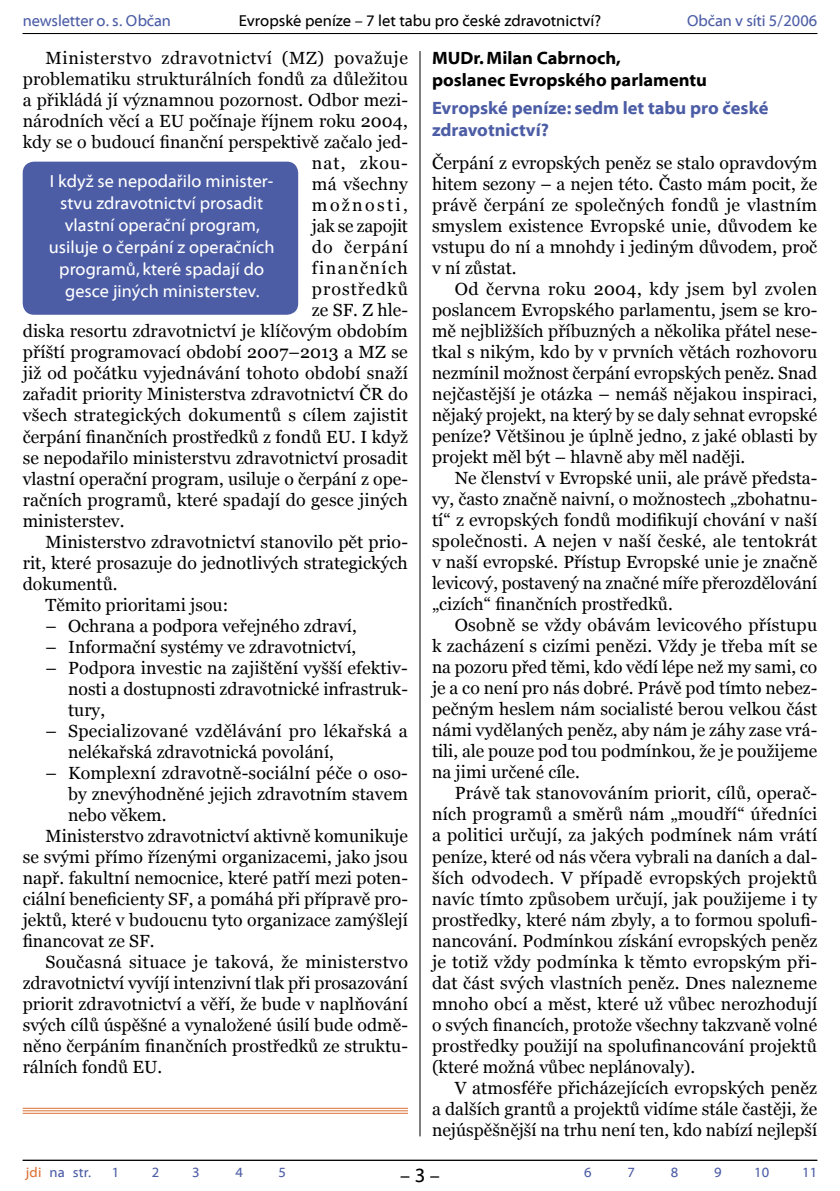
<style>
.page{position:relative;width:840px;height:1191px;background:#fff}
.page>*{position:absolute;margin:0;border:0;box-sizing:border-box;transform-origin:0 0}
.t1{font:20px "Myriad Web";color:#000}
.t2{font:18px/22px "Myriad Bd Web";color:#4c5da6}
.t3{font:18px/22px "Myriad Bd Web";color:#000}
.t4{font:17.6px/21px "Georgia";color:#000;text-align:justify}
.t5{font:17.6px/22px "Myriad Web";color:#fff;text-align:center}
.t6{font:17.6px/21px "Georgia";letter-spacing:.02em;color:#000}
.t7{font:17.6px "Georgia";letter-spacing:.035em;color:#000}
.t8{font:17.6px "Georgia";letter-spacing:.08em;color:#000}
.t9{font:17.6px "Georgia";letter-spacing:.06em;color:#000}
.t10{font:17.6px "Georgia";letter-spacing:.135em;color:#000}
.t11{font:17.6px "Georgia";letter-spacing:.045em;color:#000}
.t12{font:16px "Myriad Web";color:#000}
.t13{font:16px "Myriad Web";letter-spacing:-.01em;color:#4c5da6}
.t14{font:14px "Myriad Web";letter-spacing:.015em;color:#4c5da6}
.s1{color:#dc7034}
</style>
<div class="page">
<hr style="left:23px;top:1159px;width:793px;height:1px;background:#000">
<hr style="left:23px;top:33px;width:793px;height:1px;background:#000">
<hr style="left:419px;top:51px;width:1px;height:1085px;background:#000">
<div style="left:23px;top:162px;width:275px;height:153px;background:#4c5da6;border-radius:11px"></div>
<hr style="left:23px;top:1107px;width:385px;height:1px;background:#dc7034">
<hr style="left:23px;top:1110px;width:385px;height:1px;background:#dc7034">
<hr style="left:23px;top:1112px;width:385px;height:1px;background:#dc7034">
<p class="t13" style="left:23px;top:12px;width:150px">newsletter o. s. Občan</p>
<p class="t12" style="left:239px;top:12px;width:363px">Evropské peníze – 7 let tabu pro české zdravotnictví?</p>
<p class="t13" style="left:686px;top:12px;width:131px">Občan v síti 5/2006</p>
<p class="t7" style="left:45px;top:48px;width:364px">Ministerstvo zdravotnictví (MZ) považuje</p>
<p class="t4" style="left:23px;top:69px;width:386px">problematiku strukturálních fondů za důležitou</p>
<p class="t4" style="left:23px;top:90px;width:386px">a přikládá jí významnou pozornost. Odbor mezi-</p>
<p class="t4" style="left:23px;top:111px;width:386px">národních věcí a EU počínaje říjnem roku 2004,</p>
<p class="t4" style="left:23px;top:132px;width:386px">kdy se o budoucí finanční perspektivě začalo jed-</p>
<p class="t4" style="left:312px;top:153px;width:97px">nat, zkou-</p>
<p class="t4" style="left:312px;top:174px;width:97px">má všechny</p>
<p class="t10" style="left:312px;top:195px;width:97px">možnosti,</p>
<p class="t4" style="left:312px;top:216px;width:97px">jak se zapojit</p>
<p class="t11" style="left:312px;top:237px;width:97px">do čerpání</p>
<p class="t8" style="left:312px;top:258px;width:97px">finančních</p>
<p class="t9" style="left:312px;top:279px;width:97px">prostředků</p>
<p class="t4" style="left:312px;top:300px;width:97px">ze SF. Z hle-</p>
<p class="t4" style="left:23px;top:321px;width:386px">diska resortu zdravotnictví je klíčovým obdobím</p>
<p class="t4" style="left:23px;top:342px;width:386px">příští programovací období 2007–2013 a MZ se</p>
<p class="t4" style="left:23px;top:363px;width:386px">již od počátku vyjednávání tohoto období snaží</p>
<p class="t4" style="left:23px;top:384px;width:386px">zařadit priority Ministerstva zdravotnictví ČR do</p>
<p class="t4" style="left:23px;top:405px;width:386px">všech strategických dokumentů s cílem zajistit</p>
<p class="t4" style="left:23px;top:426px;width:386px">čerpání finančních prostředků z fondů EU. I když</p>
<p class="t4" style="left:23px;top:447px;width:386px">se nepodařilo ministerstvu zdravotnictví prosadit</p>
<p class="t4" style="left:23px;top:468px;width:386px">vlastní operační program, usiluje o čerpání z ope-</p>
<p class="t4" style="left:23px;top:489px;width:386px">račních programů, které spadají do gesce jiných</p>
<p class="t4" style="left:23px;top:510px;width:103px">ministerstev.</p>
<p class="t4" style="left:45px;top:531px;width:364px">Ministerstvo zdravotnictví stanovilo pět prio-</p>
<p class="t4" style="left:23px;top:552px;width:386px">rit, které prosazuje do jednotlivých strategických</p>
<p class="t4" style="left:23px;top:573px;width:96px">dokumentů.</p>
<p class="t4" style="left:45px;top:594px;width:184px">Těmito prioritami jsou:</p>
<p class="t4" style="left:45px;top:615px;width:313px">– Ochrana a podpora veřejného zdraví,</p>
<p class="t4" style="left:45px;top:636px;width:312px">– Informační systémy ve zdravotnictví,</p>
<p class="t4" style="left:68px;top:657px;width:341px;text-indent:-23px">– Podpora investic na zajištění vyšší efektiv&shy;nosti a dostupnosti zdravotnické infrastruk&shy;tury,</p>
<p class="t6" style="left:68px;top:720px;width:341px;text-indent:-23px">– Specializované vzdělávání pro lékařská a nelékařská zdravotnická povolání,</p>
<p class="t4" style="left:45px;top:762px;width:364px">– Komplexní zdravotně-sociální péče o oso-</p>
<p class="t4" style="left:68px;top:783px;width:341px">by znevýhodněné jejich zdravotním stavem</p>
<p class="t4" style="left:68px;top:804px;width:100px">nebo věkem.</p>
<p class="t4" style="left:45px;top:825px;width:364px">Ministerstvo zdravotnictví aktivně komunikuje</p>
<p class="t4" style="left:23px;top:846px;width:386px">se svými přímo řízenými organizacemi, jako jsou</p>
<p class="t4" style="left:23px;top:867px;width:386px">např. fakultní nemocnice, které patří mezi poten-</p>
<p class="t4" style="left:23px;top:888px;width:386px">ciální beneficienty SF, a pomáhá při přípravě pro-</p>
<p class="t4" style="left:23px;top:909px;width:386px">jektů, které v budoucnu tyto organizace zamýšlejí</p>
<p class="t4" style="left:23px;top:930px;width:133px">financovat ze SF.</p>
<p class="t6" style="left:45px;top:951px;width:364px">Současná situace je taková, že ministerstvo</p>
<p class="t4" style="left:23px;top:972px;width:386px">zdravotnictví vyvíjí intenzivní tlak při prosazování</p>
<p class="t4" style="left:23px;top:993px;width:386px">priorit zdravotnictví a věří, že bude v naplňování</p>
<p class="t4" style="left:23px;top:1014px;width:386px">svých cílů úspěšné a vynaložené úsilí bude odmě-</p>
<p class="t4" style="left:23px;top:1035px;width:386px">něno čerpáním finančních prostředků ze struktu-</p>
<p class="t4" style="left:23px;top:1056px;width:141px">rálních fondů EU.</p>
<p class="t5" style="left:49px;top:171px;width:227px">I když se nepodařilo minister&shy;stvu zdravotnictví prosadit vlastní operační program, usiluje o čerpání z operačních programů, které spadají do gesce jiných ministerstev.</p>
<p class="t3" style="left:432px;top:47px;width:276px">MUDr. Milan Cabrnoch,<br>poslanec Evropského parlamentu</p>
<p class="t2" style="left:432px;top:97px;width:338px">Evropské peníze: sedm let tabu pro české zdravotnictví?</p>
<p class="t4" style="left:432px;top:153px;width:386px">Čerpání z evropských peněz se stalo opravdovým hitem sezony – a nejen této. Často mám pocit, že právě čerpání ze společných fondů je vlastním smyslem existence Evropské unie, důvodem ke vstupu do ní a mnohdy i jediným důvodem, proč v ní zůstat.</p>
<p class="t4" style="left:432px;top:279px;width:386px;text-indent:23px">Od června roku 2004, kdy jsem byl zvolen poslancem Evropského parlamentu, jsem se kro&shy;mě nejbližších příbuzných a několika přátel nese&shy;tkal s nikým, kdo by v prvních větách rozhovoru nezmínil možnost čerpání evropských peněz. Snad nejčastější je otázka – nemáš nějakou inspiraci, nějaký projekt, na který by se daly sehnat evropské peníze? Většinou je úplně jedno, z jaké oblasti by projekt měl být – hlavně aby měl naději.</p>
<p class="t4" style="left:432px;top:468px;width:386px;text-indent:23px">Ne členství v Evropské unii, ale právě předsta&shy;vy, často značně naivní, o možnostech „zbohatnu&shy;tí“ z evropských fondů modifikují chování v naší společnosti. A nejen v naší české, ale tentokrát v naší evropské. Přístup Evropské unie je značně levicový, postavený na značné míře přerozdělování „cizích“ finančních prostředků.</p>
<p class="t4" style="left:432px;top:615px;width:386px;text-indent:23px">Osobně se vždy obávám levicového přístupu k zacházení s cizími penězi. Vždy je třeba mít se na pozoru před těmi, kdo vědí lépe než my sami, co je a co není pro nás dobré. Právě pod tímto nebez&shy;pečným heslem nám socialisté berou velkou část námi vydělaných peněz, aby nám je záhy zase vrá&shy;tili, ale pouze pod tou podmínkou, že je použijeme na jimi určené cíle.</p>
<p class="t4" style="left:432px;top:783px;width:386px;text-indent:23px">Právě tak stanovováním priorit, cílů, operač&shy;ních programů a směrů nám „moudří“ úředníci a politici určují, za jakých podmínek nám vrátí peníze, které od nás včera vybrali na daních a dal&shy;ších odvodech. V případě evropských projektů navíc tímto způsobem určují, jak použijeme i ty prostředky, které nám zbyly, a to formou spolufi&shy;nancování. Podmínkou získání evropských peněz je totiž vždy podmínka k těmto evropským při&shy;dat část svých vlastních peněz. Dnes nalezneme mnoho obcí a měst, které už vůbec nerozhodují o svých financích, protože všechny takzvaně volné prostředky použijí na spolufinancování projektů (které možná vůbec neplánovaly).</p>
<p class="t4" style="left:432px;top:1077px;width:386px;text-indent:23px">V atmosféře přicházejících evropských peněz a dalších grantů a projektů vidíme stále častěji, že nejúspěšnější na trhu není ten, kdo nabízí nejlepší</p>
<p class="t14" style="left:26px;top:1165px;width:78px"><span class="s1">jdi</span> na str. 1</p>
<p class="t14" style="left:146px;top:1165px;width:5px">2</p>
<p class="t14" style="left:192px;top:1165px;width:9px">3</p>
<p class="t14" style="left:235px;top:1165px;width:9px">4</p>
<p class="t14" style="left:278px;top:1165px;width:9px">5</p>
<p class="t14" style="left:584px;top:1165px;width:9px">6</p>
<p class="t14" style="left:627px;top:1165px;width:9px">7</p>
<p class="t14" style="left:670px;top:1165px;width:9px">8</p>
<p class="t14" style="left:713px;top:1165px;width:9px">9</p>
<p class="t14" style="left:753px;top:1165px;width:17px">10</p>
<p class="t14" style="left:798px;top:1165px;width:6px">11</p>
<p class="t1" style="left:400px;top:1164px;width:41px">– –</p>
</div>
